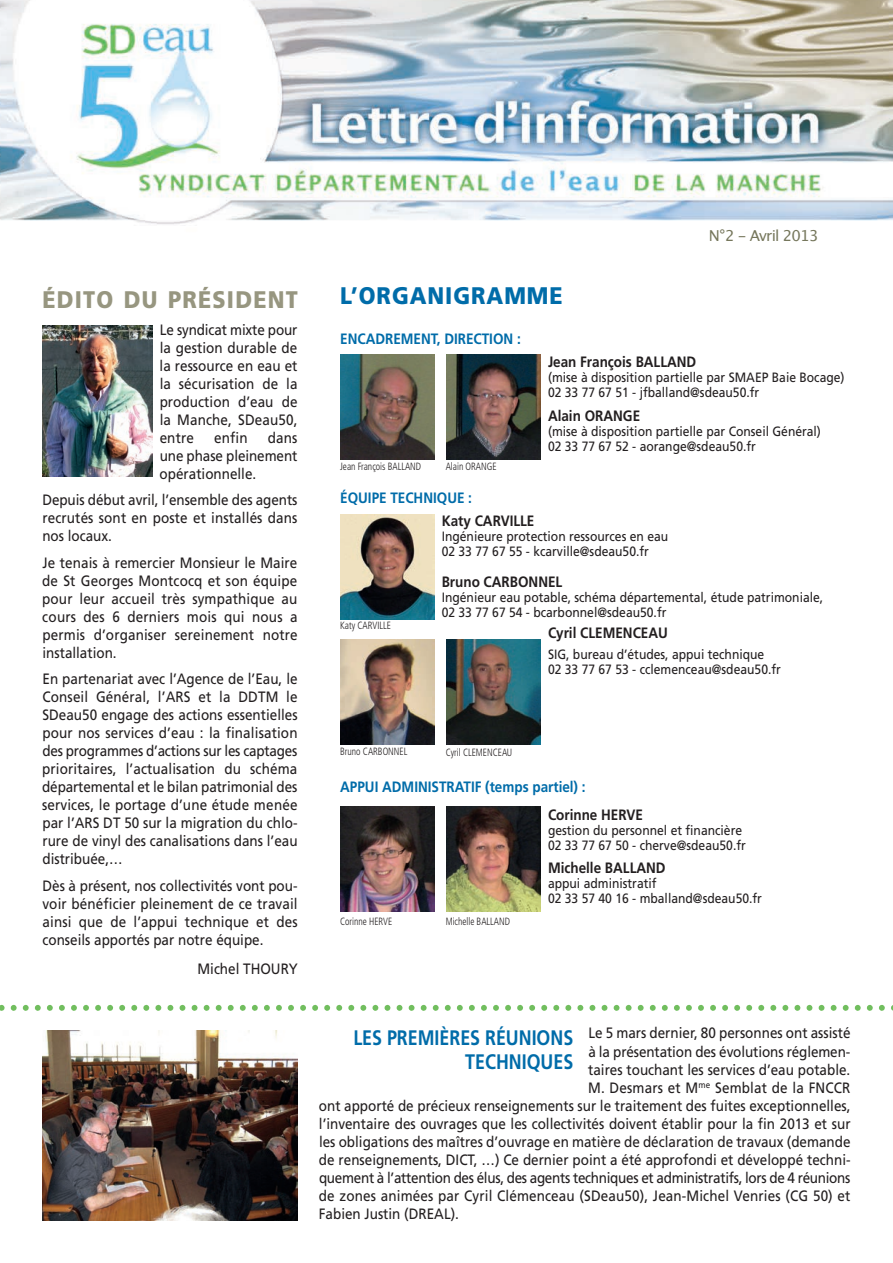
<style>
.page{position:relative;width:893px;height:1263px;background:#fff}
.page>*{position:absolute;margin:0;border:0;box-sizing:border-box;transform-origin:0 0}
.t1{font:900 24px "Frutiger";letter-spacing:.055em;color:#979680;scale:.9 1}
.t2{font:900 24px "Frutiger";letter-spacing:.045em;color:#006ca9;scale:.9 1}
.t3{font:700 21px/24px "Frutiger";color:#006ca9;text-align:right;scale:.85 1}
.t4{font:15px/18px "Frutiger";color:#231f20;text-align:justify;scale:.9 1}
.t5{font:700 15px "Frutiger";color:#231f20;scale:.9 1}
.t6{font:15px "Frutiger";letter-spacing:-.02em;color:#231f20;scale:.9 1}
.t7{font:700 15px "Frutiger";color:#006ca9;scale:.9 1}
.t8{font:15px "Lucida Grande";letter-spacing:-.05em;color:#76775c}
.t9{font:13.5px/15px "Frutiger";color:#231f20;scale:.9 1}
.t10{font:300 condensed 10.5px "Frutiger";color:#231f20;scale:.9 1}
</style>
<div class="page">
<img style="left:0;top:0;width:893px;height:1221px">
<svg style="left:0;top:1005px;width:893px;height:6px"></svg>
<img style="left:340px;top:354px;width:94px;height:105px">
<img style="left:446px;top:354px;width:94px;height:105px">
<img style="left:340px;top:806px;width:94px;height:105px">
<img style="left:446px;top:806px;width:94px;height:105px">
<img style="left:340px;top:514px;width:94px;height:105px">
<img style="left:340px;top:639px;width:94px;height:105px">
<img style="left:446px;top:639px;width:94px;height:105px">
<img style="left:43px;top:1030px;width:255px;height:190px">
<img style="left:43px;top:326px;width:109px;height:150px">
<h1 class="t1" style="left:43px;top:290px;width:285px">ÉDITO DU PRÉSIDENT</h1>
<p class="t4" style="left:160px;top:322px;width:155px">Le syndicat mixte pour la gestion durable de la ressource en eau et la sécurisation de la production d’eau de la Manche, SDeau50, entre</p>
<p class="t4" style="left:214px;top:430px;width:39px">enfin</p>
<p class="t4" style="left:160px;top:430px;width:155px;text-indent:108px">dans une phase pleinement opérationnelle.</p>
<p class="t4" style="left:42px;top:492px;width:285px">Depuis début avril, l’ensemble des agents recrutés sont en poste et installés dans nos locaux.</p>
<p class="t4" style="left:42px;top:555px;width:285px">Je tenais à remercier Monsieur le Maire de St Georges Montcocq et son équipe pour leur accueil très sympathique au cours des 6 derniers mois qui nous a permis d’organiser sereinement notre installation.</p>
<p class="t4" style="left:42px;top:671px;width:285px">En partenariat avec l’Agence de l’Eau, le Conseil Général, l’ARS et la DDTM le SDeau50 engage des actions essentielles pour nos services d’eau : la finalisation des programmes d’actions sur les captages prioritaires, l’actualisation du schéma départemental et le bilan patrimonial des services, le portage d’une étude menée par l’ARS DT 50 sur la migration du chlo&shy;rure de vinyl des canalisations dans l’eau distribuée,…</p>
<p class="t4" style="left:42px;top:878px;width:285px">Dès à présent, nos collectivités vont pou&shy;voir bénéficier pleinement de ce travail ainsi que de l’appui technique et des conseils apportés par notre équipe.</p>
<p class="t4" style="left:197px;top:961px;width:113px">Michel THOURY</p>
<p class="t8" style="left:709px;top:227px;width:111px">N°2 - Avril 2013</p>
<h1 class="t2" style="left:340px;top:286px;width:249px">L’ORGANIGRAMME</h1>
<p class="t7" style="left:340px;top:332px;width:202px">ENCADREMENT, DIRECTION :</p>
<p class="t5" style="left:548px;top:356px;width:166px">Jean François BALLAND</p>
<p class="t9" style="left:548px;top:371px;width:331px">(mise à disposition partielle par SMAEP Baie Bocage)<br>02 33 77 67 51 - jfballand@sdeau50.fr</p>
<p class="t5" style="left:548px;top:409px;width:104px">Alain ORANGE</p>
<p class="t9" style="left:548px;top:425px;width:305px">(mise à disposition partielle par Conseil Général)<br>02 33 77 67 52 - aorange@sdeau50.fr</p>
<p class="t7" style="left:340px;top:491px;width:148px">ÉQUIPE TECHNIQUE :</p>
<p class="t5" style="left:442px;top:515px;width:105px">Katy CARVILLE</p>
<p class="t9" style="left:442px;top:530px;width:253px">Ingénieure protection ressources en eau<br>02 33 77 67 55 - kcarville@sdeau50.fr</p>
<p class="t5" style="left:442px;top:576px;width:136px">Bruno CARBONNEL</p>
<p class="t9" style="left:442px;top:591px;width:425px">Ingénieur eau potable, schéma départemental, étude patrimoniale,<br>02 33 77 67 54 - bcarbonnel@sdeau50.fr</p>
<p class="t5" style="left:548px;top:627px;width:135px">Cyril CLEMENCEAU</p>
<p class="t9" style="left:548px;top:648px;width:260px">SIG, bureau d’études, appui technique<br>02 33 77 67 53 - cclemenceau@sdeau50.fr</p>
<p class="t10" style="left:340px;top:462px;width:91px">Jean François BALLAND</p>
<p class="t10" style="left:446px;top:462px;width:58px">Alain ORANGE</p>
<p class="t10" style="left:340px;top:621px;width:58px">Katy CARVILLE</p>
<p class="t10" style="left:340px;top:747px;width:76px">Bruno CARBONNEL</p>
<p class="t10" style="left:446px;top:748px;width:76px">Cyril CLEMENCEAU</p>
<p class="t7" style="left:340px;top:781px;width:274px">APPUI ADMINISTRATIF (temps partiel) :</p>
<p class="t5" style="left:548px;top:809px;width:107px">Corinne HERVE</p>
<p class="t9" style="left:548px;top:824px;width:221px">gestion du personnel et financière<br>02 33 77 67 50 - cherve@sdeau50.fr</p>
<p class="t5" style="left:548px;top:862px;width:132px">Michelle BALLAND</p>
<p class="t9" style="left:548px;top:877px;width:239px">appui administratif<br>02 33 57 40 16 - mballand@sdeau50.fr</p>
<p class="t10" style="left:340px;top:917px;width:59px">Corinne HERVE</p>
<p class="t10" style="left:446px;top:917px;width:73px">Michelle BALLAND</p>
<h2 class="t3" style="left:353px;top:1027px;width:260px">LES PREMIÈRES RÉUNIONS<br>TECHNIQUES</h2>
<p class="t4" style="left:588px;top:1025px;width:293px">Le 5 mars dernier, 80 personnes ont assisté</p>
<p class="t4" style="left:588px;top:1043px;width:293px">à la présentation des évolutions réglemen-</p>
<p class="t4" style="left:588px;top:1061px;width:293px">taires touchant les services d’eau potable.</p>
<p class="t4" style="left:588px;top:1079px;width:293px">M. Desmars et M<sup>me</sup> Semblat de la FNCCR</p>
<p class="t4" style="left:319px;top:1097px;width:592px">ont apporté de précieux renseignements sur le traitement des fuites exceptionnelles,</p>
<p class="t4" style="left:319px;top:1115px;width:592px">l’inventaire des ouvrages que les collectivités doivent établir pour la fin 2013 et sur</p>
<p class="t4" style="left:319px;top:1133px;width:592px">les obligations des maîtres d’ouvrage en matière de déclaration de travaux (demande</p>
<p class="t4" style="left:319px;top:1151px;width:592px">de renseignements, DICT, …) Ce dernier point a été approfondi et développé techni-</p>
<p class="t6" style="left:319px;top:1171px;width:592px">quement à l’attention des élus, des agents techniques et administratifs, lors de 4 réunions</p>
<p class="t4" style="left:319px;top:1187px;width:592px">de zones animées par Cyril Clémenceau (SDeau50), Jean-Michel Venries (CG 50) et</p>
<p class="t4" style="left:319px;top:1205px;width:157px">Fabien Justin (DREAL).</p>
</div>
